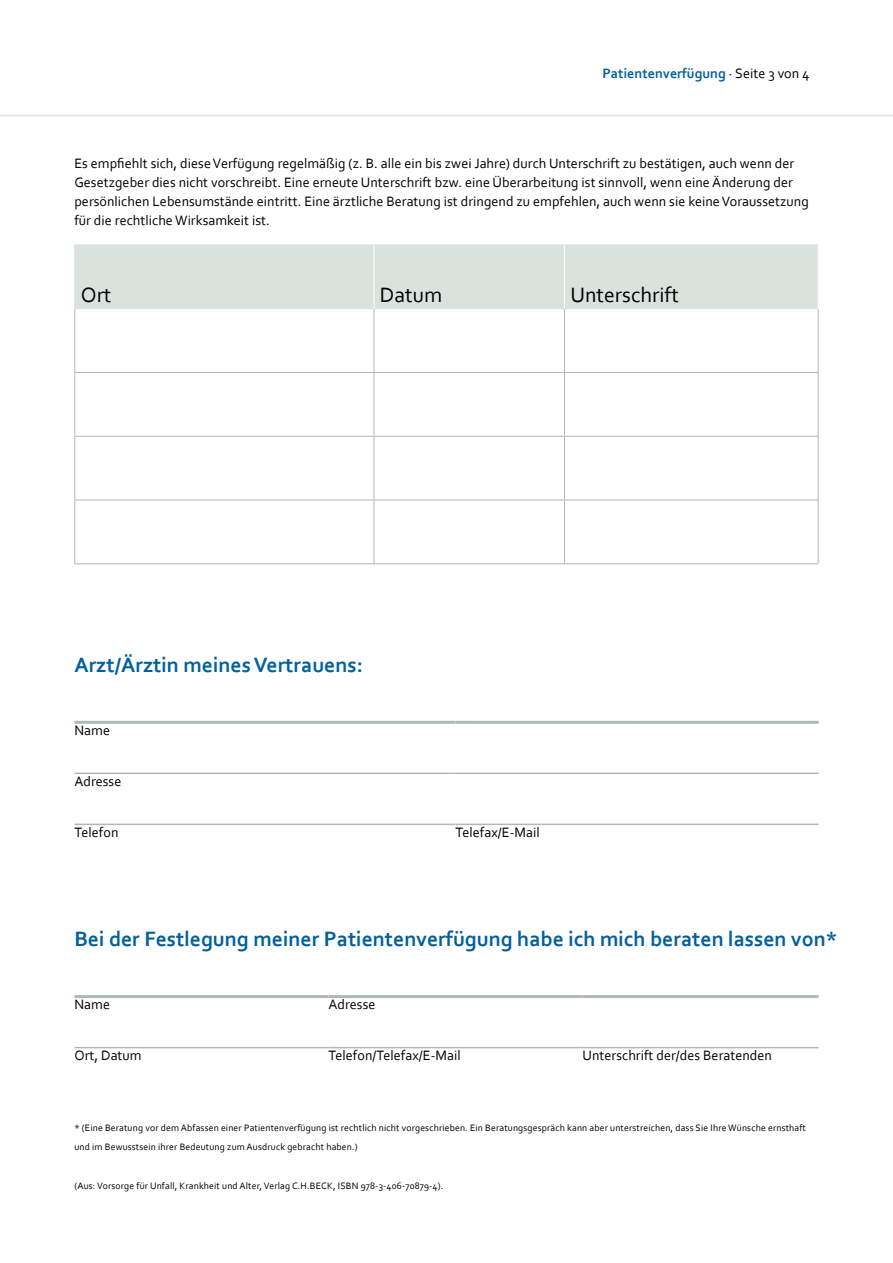
<style>
.page{position:relative;width:893px;height:1263px;background:#fff}
.page>*{position:absolute;margin:0;border:0;box-sizing:border-box;transform-origin:0 0}
.t1{font:700 21.75px "Corbel";color:#00609e}
.t2{font:21.75px "Corbel";color:#000}
.t3{font:14.25px/19.2px "Corbel";letter-spacing:.005em;color:#000}
.t4{font:700 14.25px "Corbel";letter-spacing:.005em;color:#00609e}
.t5{font:9.75px/19.2px "Corbel";letter-spacing:.015em;color:#000}
.s1{font-weight:400;color:#000}
</style>
<div class="page">
<hr style="left:0;top:115px;width:893px;height:1px;background:#dae2de">
<div style="left:75px;top:245px;width:743px;height:63px;background:#dae2de"></div>
<hr style="left:74px;top:309px;width:1px;height:63px;background:#aebab5">
<hr style="left:374px;top:309px;width:1px;height:63px;background:#aebab5">
<hr style="left:564px;top:309px;width:1px;height:63px;background:#aebab5">
<hr style="left:818px;top:309px;width:1px;height:63px;background:#aebab5">
<hr style="left:74px;top:372px;width:300px;height:1px;background:#aebab5">
<hr style="left:74px;top:373px;width:1px;height:63px;background:#aebab5">
<hr style="left:374px;top:372px;width:190px;height:1px;background:#aebab5">
<hr style="left:374px;top:373px;width:1px;height:63px;background:#aebab5">
<hr style="left:564px;top:372px;width:255px;height:1px;background:#aebab5">
<hr style="left:564px;top:373px;width:1px;height:63px;background:#aebab5">
<hr style="left:818px;top:373px;width:1px;height:63px;background:#aebab5">
<hr style="left:74px;top:436px;width:300px;height:1px;background:#aebab5">
<hr style="left:74px;top:437px;width:1px;height:63px;background:#aebab5">
<hr style="left:374px;top:436px;width:190px;height:1px;background:#aebab5">
<hr style="left:374px;top:437px;width:1px;height:63px;background:#aebab5">
<hr style="left:564px;top:436px;width:255px;height:1px;background:#aebab5">
<hr style="left:564px;top:437px;width:1px;height:63px;background:#aebab5">
<hr style="left:818px;top:437px;width:1px;height:63px;background:#aebab5">
<hr style="left:74px;top:500px;width:300px;height:1px;background:#aebab5">
<hr style="left:74px;top:500px;width:1px;height:63px;background:#aebab5">
<hr style="left:374px;top:500px;width:190px;height:1px;background:#aebab5">
<hr style="left:374px;top:500px;width:1px;height:63px;background:#aebab5">
<hr style="left:564px;top:500px;width:255px;height:1px;background:#aebab5">
<hr style="left:564px;top:500px;width:1px;height:63px;background:#aebab5">
<hr style="left:818px;top:500px;width:1px;height:63px;background:#aebab5">
<hr style="left:74px;top:563px;width:300px;height:1px;background:#aebab5">
<hr style="left:374px;top:563px;width:190px;height:1px;background:#aebab5">
<hr style="left:564px;top:563px;width:255px;height:1px;background:#aebab5">
<hr style="left:74px;top:244px;width:300px;height:1px;background:#dae2de">
<hr style="left:74px;top:245px;width:1px;height:63px;background:#dae2de">
<hr style="left:374px;top:244px;width:190px;height:1px;background:#dae2de">
<hr style="left:564px;top:244px;width:255px;height:1px;background:#dae2de">
<hr style="left:74px;top:308px;width:300px;height:1px;background:#dae2de">
<hr style="left:374px;top:308px;width:190px;height:1px;background:#dae2de">
<hr style="left:564px;top:308px;width:255px;height:1px;background:#dae2de">
<hr style="left:374px;top:245px;width:1px;height:63px;background:#fff">
<hr style="left:564px;top:245px;width:1px;height:63px;background:#fff">
<hr style="left:74px;top:772px;width:381px;height:2px;background:#aebab5">
<hr style="left:455px;top:772px;width:182px;height:2px;background:#aebab5">
<hr style="left:637px;top:772px;width:182px;height:2px;background:#aebab5">
<hr style="left:74px;top:824px;width:381px;height:1px;background:#aebab5">
<hr style="left:455px;top:824px;width:182px;height:1px;background:#aebab5">
<hr style="left:637px;top:824px;width:182px;height:1px;background:#aebab5">
<hr style="left:74px;top:721px;width:381px;height:3px;background:#aebab5">
<hr style="left:455px;top:721px;width:182px;height:3px;background:#aebab5">
<hr style="left:637px;top:721px;width:182px;height:3px;background:#aebab5">
<hr style="left:74px;top:1047px;width:254px;height:1px;background:#aebab5">
<hr style="left:328px;top:1047px;width:254px;height:1px;background:#aebab5">
<hr style="left:582px;top:1047px;width:237px;height:1px;background:#aebab5">
<hr style="left:74px;top:995px;width:254px;height:3px;background:#aebab5">
<hr style="left:328px;top:995px;width:254px;height:3px;background:#aebab5">
<hr style="left:582px;top:995px;width:237px;height:3px;background:#aebab5">
<p class="t4" style="left:602px;top:64px;width:209px">Patientenverfügung <span class="s1">· Seite 3 von 4</span></p>
<p class="t3" style="left:74px;top:153px;width:736px">Es empfiehlt sich, diese Verfügung regelmäßig (z. B. alle ein bis zwei Jahre) durch Unterschrift zu bestätigen, auch wenn der Gesetzgeber dies nicht vorschreibt. Eine erneute Unterschrift bzw. eine Überarbeitung ist sinnvoll, wenn eine Änderung der persönlichen Lebensumstände eintritt. Eine ärztliche Beratung ist dringend zu empfehlen, auch wenn sie keine Voraussetzung für die rechtliche Wirksamkeit ist.</p>
<h1 class="t2" style="left:81px;top:281px;width:32px">Ort</h1>
<h1 class="t2" style="left:380px;top:281px;width:64px">Datum</h1>
<h1 class="t2" style="left:570px;top:281px;width:110px">Unterschrift</h1>
<h1 class="t1" style="left:74px;top:651px;width:290px">Arzt/Ärztin meines Vertrauens:</h1>
<p class="t3" style="left:74px;top:720px;width:37px">Name</p>
<p class="t3" style="left:74px;top:771px;width:49px">Adresse</p>
<p class="t3" style="left:74px;top:822px;width:46px">Telefon</p>
<p class="t3" style="left:455px;top:822px;width:86px">Telefax/E-Mail</p>
<h1 class="t1" style="left:74px;top:925px;width:764px">Bei der Festlegung meiner Patientenverfügung habe ich mich beraten lassen von*</h1>
<p class="t3" style="left:74px;top:995px;width:37px">Name</p>
<p class="t3" style="left:328px;top:995px;width:49px">Adresse</p>
<p class="t3" style="left:74px;top:1046px;width:69px">Ort, Datum</p>
<p class="t3" style="left:328px;top:1046px;width:134px">Telefon/Telefax/E-Mail</p>
<p class="t3" style="left:582px;top:1046px;width:191px">Unterschrift der/des Beratenden</p>
<p class="t5" style="left:74px;top:1118px;width:733px">* (Eine Beratung vor dem Abfassen einer Patientenverfügung ist rechtlich nicht vorgeschrieben. Ein Beratungsgespräch kann aber unterstreichen, dass Sie Ihre Wünsche ernsthaft und im Bewusstsein ihrer Bedeutung zum Ausdruck gebracht haben.)</p>
<p class="t5" style="left:74px;top:1175px;width:370px">(Aus: Vorsorge für Unfall, Krankheit und Alter, Verlag C.H.BECK, ISBN 978-3-406-70879-4).</p>
</div>
